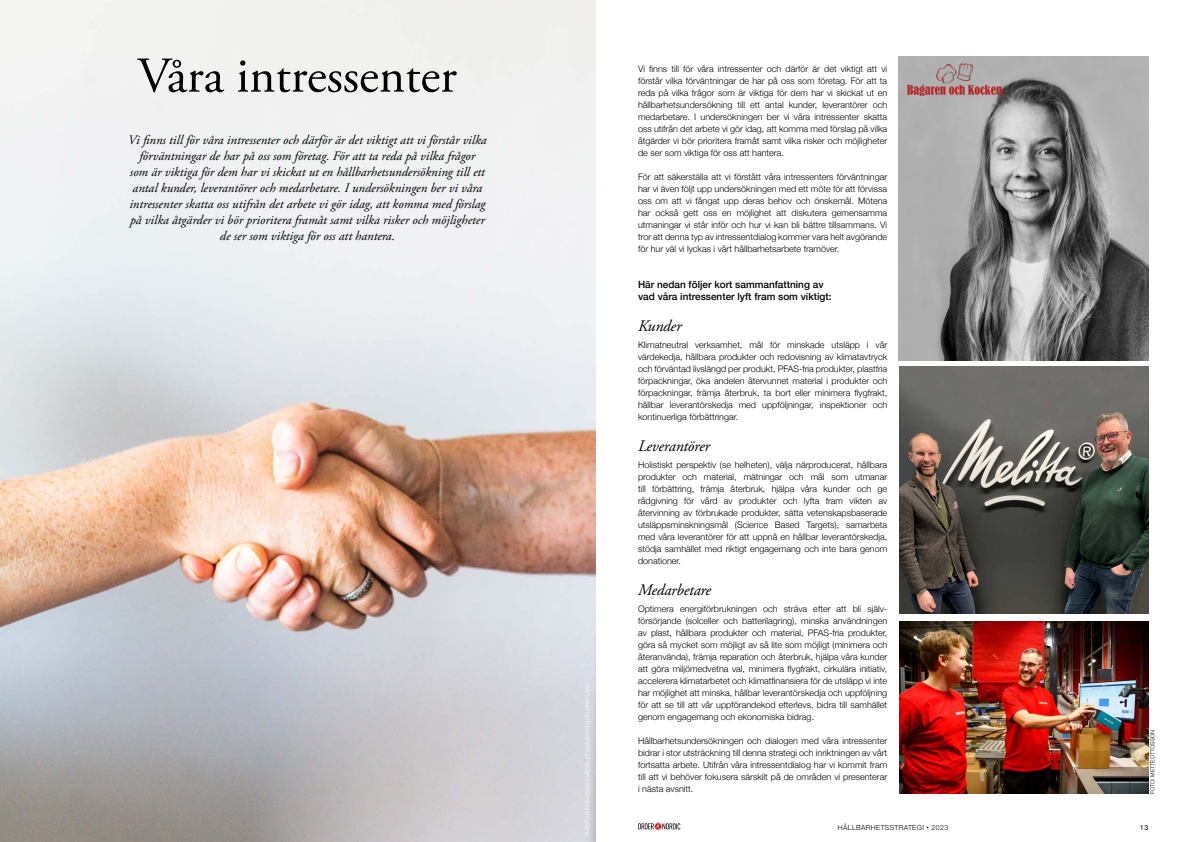
<style>
.page{position:relative;width:1191px;height:842px;background:#fff}
.page>*{position:absolute;margin:0;border:0;box-sizing:border-box;transform-origin:0 0}
.t1{font:50px "Adobe Garamond Pro";color:#000}
.t2{font:italic 16px "Adobe Garamond Pro";letter-spacing:-.01em;color:#000}
.t3{font:italic 13px/16px "Adobe Garamond Pro";color:#000;text-align:center}
.t4{font:500 10px/12px "Helvetica Neue";color:#000}
.t5{font:300 9px/12px "Helvetica Neue";color:#000;text-align:justify}
.t6{font:300 7px "Helvetica Neue";letter-spacing:.05em;color:#000}
.t7{font:7px "Helvetica Neue";color:#000}
.t8{font:300 5.5px "Helvetica Neue";letter-spacing:-.01em;color:#000}
.s1{font-weight:400}
</style>
<div class="page">
<svg style="left:638px;top:823px;width:42px;height:7px"></svg>
<img style="left:0;top:0;width:595px;height:842px">
<img style="left:899px;top:367px;width:249px;height:247px">
<img style="left:899px;top:621px;width:249px;height:173px">
<img style="left:899px;top:57px;width:249px;height:303px">
<img style="left:907px;top:63px;width:99px;height:32px">
<h1 class="t1" style="left:137px;top:46px;width:321px">Våra intressenter</h1>
<p class="t3" style="left:128px;top:133px;width:360px">Vi finns till för våra intressenter och därför är det viktigt att vi förstår vilka förväntningar de har på oss som företag. För att ta reda på vilka frågor<br>som är viktiga för dem har vi skickat ut en hållbarhetsundersökning till ett antal kunder, leverantörer och medarbetare. I undersökningen ber vi våra intressenter skatta oss utifrån det arbete vi gör idag, att komma med förslag på vilka åtgärder vi bör prioritera framåt samt vilka risker och möjligheter de ser som viktiga för oss att hantera.</p>
<p class="t5" style="left:638px;top:62px;width:251px">Vi finns till för våra intressenter och därför är det viktigt att vi förstår vilka förväntningar de har på oss som företag. För att ta reda på vilka frågor som är viktiga för dem har vi skickat ut en hållbarhetsundersökning till ett antal kunder, leverantörer och medarbetare. I undersökningen ber vi våra intressenter skatta oss utifrån det arbete vi gör idag, att komma med förslag på vilka åtgärder vi bör prioritera framåt samt vilka risker och möjligheter de ser som viktiga för oss att hantera.</p>
<p class="t5" style="left:638px;top:170px;width:251px">För att säkerställa att vi förstått våra intressenters förväntningar har vi även följt upp undersökningen med ett möte för att förvissa oss om att vi fångat upp deras behov och önskemål. Mötena har också gett oss en möjlighet att diskutera gemensamma utmaningar vi står inför och hur vi kan bli bättre tillsammans. Vi tror att denna typ av intressentdialog kommer vara helt avgörande för hur väl vi lyckas i vårt hållbarhetsarbete framöver.</p>
<p class="t4" style="left:638px;top:278px;width:195px">Här nedan följer kort sammanfattning av vad våra intressenter lyft fram som viktigt:</p>
<h2 class="t2" style="left:638px;top:317px;width:45px">Kunder</h2>
<p class="t5" style="left:638px;top:338px;width:251px">Klimatneutral verksamhet, mål för minskade utsläpp i vår värdekedja, hållbara produkter och redovisning av klimatavtryck och förväntad livslängd per produkt, PFAS-fria produkter, plastfria förpackningar, öka andelen återvunnet material i produkter och förpackningar, främja återbruk, ta bort eller minimera flygfrakt, hållbar leverantörskedja med uppföljningar, inspektioner och kontinuerliga förbättringar.</p>
<h2 class="t2" style="left:638px;top:437px;width:74px">Leverantörer</h2>
<p class="t5" style="left:638px;top:458px;width:251px">Holistiskt perspektiv (se helheten), välja närproducerat, hållbara produkter och material, mätningar och mål som utmanar till förbättring, främja återbruk, hjälpa våra kunder och ge rådgivning för vård av produkter och lyfta fram vikten av återvinning av förbrukade produkter, sätta vetenskapsbaserade utsläppsminskningsmål (Science Based Targets), samarbeta med våra leverantörer för att uppnå en hållbar leverantörskedja, stödja samhället med riktigt engagemang och inte bara genom donationer.</p>
<h2 class="t2" style="left:638px;top:581px;width:75px">Medarbetare</h2>
<p class="t5" style="left:638px;top:602px;width:251px">Optimera energiförbrukningen och sträva efter att bli själv&shy;försörjande (solceller och batterilagring), minska användningen av plast, hållbara produkter och material, PFAS-fria produkter, göra så mycket som möjligt av så lite som möjligt (minimera och återanvända), främja reparation och återbruk, hjälpa våra kunder att göra miljömedvetna val, minimera flygfrakt, cirkulära initiativ, accelerera klimatarbetet och klimatfinansiera för de utsläpp vi inte har möjlighet att minska, hållbar leverantörskedja och uppföljning för att se till att vår uppförandekod efterlevs, bidra till samhället genom engagemang och ekonomiska bidrag.</p>
<p class="t5" style="left:638px;top:734px;width:251px">Hållbarhetsundersökningen och dialogen med våra intressenter bidrar i stor utsträckning till denna strategi och inriktningen av vårt fortsatta arbete. Utifrån våra intressentdialog har vi kommit fram till att vi behöver fokusera särskilt på de områden vi presenterar i nästa avsnitt.</p>
<p class="t8" style="left:1148px;top:794px;width:66px;rotate:-90deg">FOTO: METTE OTTOSSON</p>
<p class="t6" style="left:838px;top:821px;width:112px">HÅLLBARHETSSTRATEGI <span class="s1">•</span> 2023</p>
<p class="t7" style="left:1140px;top:822px;width:10px">13</p>
</div>
